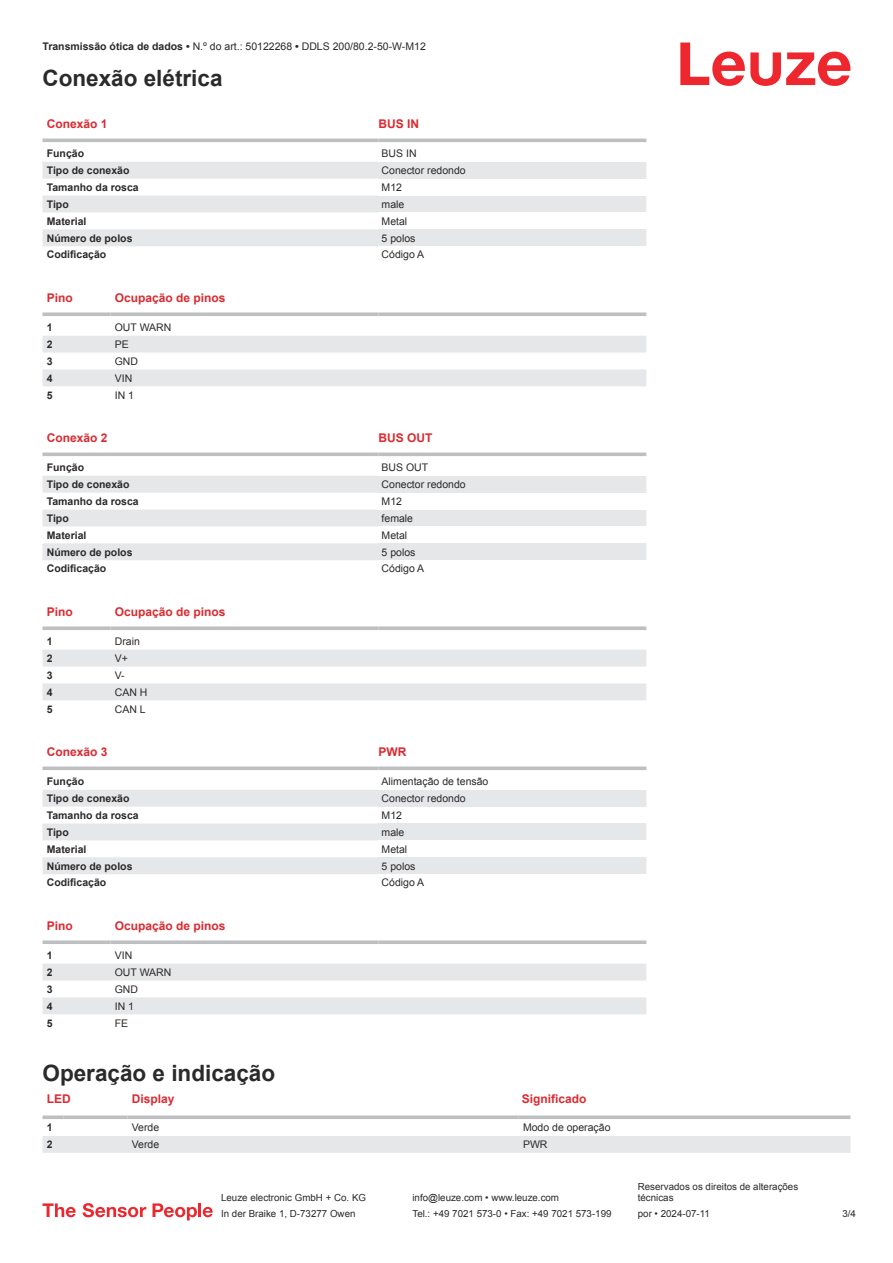
<style>
.page{position:relative;width:893px;height:1263px;background:#fff}
.page>*{position:absolute;margin:0;border:0;box-sizing:border-box;transform-origin:0 0}
.t1{font:700 22.5px "Arial";color:#2b292a}
.t2{font:700 12px "Arial";color:#db2a30}
.t3{font:10.5px "Arial";color:#2b292a}
.t4{font:700 10.5px "Arial";color:#2b292a}
.t5{font:9.75px/11.7px "Arial";color:#2b292a}
.s1{font-weight:700}
</style>
<div class="page">
<svg style="left:680px;top:43px;width:170px;height:43px"></svg>
<svg style="left:43px;top:138px;width:603px;height:1px"></svg>
<svg style="left:43px;top:162px;width:335px;height:84px;fill:#e6e7e9"></svg>
<hr style="left:43px;top:139px;width:335px;height:3px;background:#bdbfc1">
<hr style="left:378px;top:139px;width:268px;height:3px;background:#bdbfc1">
<div style="left:378px;top:162px;width:268px;height:17px;background:#e6e7e9"></div>
<div style="left:378px;top:196px;width:268px;height:16px;background:#e6e7e9"></div>
<div style="left:378px;top:229px;width:268px;height:17px;background:#e6e7e9"></div>
<svg style="left:43px;top:336px;width:603px;height:50px"></svg>
<svg style="left:43px;top:312px;width:68px;height:4px"></svg>
<svg style="left:111px;top:312px;width:267px;height:4px"></svg>
<svg style="left:378px;top:312px;width:268px;height:4px"></svg>
<svg style="left:43px;top:476px;width:335px;height:84px;fill:#e6e7e9"></svg>
<svg style="left:43px;top:452px;width:335px;height:4px"></svg>
<svg style="left:378px;top:452px;width:268px;height:4px"></svg>
<div style="left:378px;top:476px;width:268px;height:17px;background:#e6e7e9"></div>
<div style="left:378px;top:509px;width:268px;height:17px;background:#e6e7e9"></div>
<div style="left:378px;top:543px;width:268px;height:17px;background:#e6e7e9"></div>
<svg style="left:43px;top:650px;width:603px;height:50px"></svg>
<svg style="left:43px;top:626px;width:68px;height:4px"></svg>
<svg style="left:111px;top:626px;width:267px;height:4px"></svg>
<svg style="left:378px;top:626px;width:268px;height:4px"></svg>
<svg style="left:43px;top:790px;width:335px;height:84px;fill:#e6e7e9"></svg>
<svg style="left:43px;top:766px;width:335px;height:4px"></svg>
<svg style="left:378px;top:766px;width:268px;height:4px"></svg>
<div style="left:378px;top:790px;width:268px;height:17px;background:#e6e7e9"></div>
<div style="left:378px;top:823px;width:268px;height:17px;background:#e6e7e9"></div>
<div style="left:378px;top:857px;width:268px;height:17px;background:#e6e7e9"></div>
<svg style="left:43px;top:964px;width:603px;height:50px"></svg>
<svg style="left:43px;top:940px;width:68px;height:4px"></svg>
<svg style="left:111px;top:940px;width:267px;height:4px"></svg>
<svg style="left:378px;top:940px;width:268px;height:4px"></svg>
<div style="left:43px;top:1136px;width:807px;height:17px;background:#e6e7e9"></div>
<svg style="left:43px;top:1115px;width:21px;height:4px"></svg>
<svg style="left:64px;top:1115px;width:64px;height:4px"></svg>
<svg style="left:128px;top:1115px;width:391px;height:4px;background:#c5c6c8"></svg>
<svg style="left:519px;top:1115px;width:331px;height:4px"></svg>
<svg style="left:43px;top:1203px;width:33px;height:14px"></svg>
<svg style="left:83px;top:1203px;width:63px;height:14px"></svg>
<svg style="left:153px;top:1203px;width:44px;height:17px"></svg>
<hr style="left:198px;top:1203px;width:3px;height:14px;background:#ed272d">
<svg style="left:203px;top:1207px;width:10px;height:10px"></svg>
<p class="t3" style="left:43px;top:43px;width:385px"><span class="s1">Transmissão ótica de dados •</span> N.º do art.: 50122268 <span class="s1">•</span> DDLS 200/80.2-50-W-M12</p>
<h1 class="t1" style="left:43px;top:70px;width:182px">Conexão elétrica</h1>
<p class="t2" style="left:47px;top:119px;width:62px">Conexão 1</p>
<p class="t2" style="left:378px;top:119px;width:42px">BUS IN</p>
<p class="t4" style="left:47px;top:149px;width:39px">Função</p>
<p class="t3" style="left:382px;top:149px;width:37px">BUS IN</p>
<p class="t4" style="left:47px;top:166px;width:84px">Tipo de conexão</p>
<p class="t3" style="left:382px;top:166px;width:86px">Conector redondo</p>
<p class="t4" style="left:47px;top:183px;width:93px">Tamanho da rosca</p>
<p class="t3" style="left:382px;top:183px;width:22px">M12</p>
<p class="t4" style="left:47px;top:200px;width:23px">Tipo</p>
<p class="t3" style="left:382px;top:200px;width:24px">male</p>
<p class="t4" style="left:47px;top:217px;width:41px">Material</p>
<p class="t3" style="left:382px;top:217px;width:27px">Metal</p>
<p class="t4" style="left:47px;top:234px;width:87px">Número de polos</p>
<p class="t3" style="left:382px;top:234px;width:35px">5 polos</p>
<p class="t4" style="left:47px;top:251px;width:61px">Codificação</p>
<p class="t3" style="left:382px;top:251px;width:44px">Código A</p>
<p class="t2" style="left:47px;top:293px;width:28px">Pino</p>
<p class="t2" style="left:115px;top:293px;width:112px">Ocupação de pinos</p>
<p class="t4" style="left:47px;top:323px;width:7px">1</p>
<p class="t3" style="left:115px;top:323px;width:58px">OUT WARN</p>
<p class="t4" style="left:47px;top:340px;width:7px">2</p>
<p class="t3" style="left:115px;top:340px;width:16px">PE</p>
<p class="t4" style="left:47px;top:357px;width:7px">3</p>
<p class="t3" style="left:115px;top:357px;width:25px">GND</p>
<p class="t4" style="left:47px;top:374px;width:7px">4</p>
<p class="t3" style="left:115px;top:374px;width:19px">VIN</p>
<p class="t4" style="left:47px;top:391px;width:7px">5</p>
<p class="t3" style="left:115px;top:391px;width:21px">IN 1</p>
<p class="t2" style="left:47px;top:433px;width:62px">Conexão 2</p>
<p class="t2" style="left:378px;top:433px;width:55px">BUS OUT</p>
<p class="t4" style="left:47px;top:463px;width:39px">Função</p>
<p class="t3" style="left:382px;top:463px;width:48px">BUS OUT</p>
<p class="t4" style="left:47px;top:480px;width:84px">Tipo de conexão</p>
<p class="t3" style="left:382px;top:480px;width:86px">Conector redondo</p>
<p class="t4" style="left:47px;top:497px;width:93px">Tamanho da rosca</p>
<p class="t3" style="left:382px;top:497px;width:22px">M12</p>
<p class="t4" style="left:47px;top:514px;width:23px">Tipo</p>
<p class="t3" style="left:382px;top:514px;width:33px">female</p>
<p class="t4" style="left:47px;top:531px;width:41px">Material</p>
<p class="t3" style="left:382px;top:531px;width:27px">Metal</p>
<p class="t4" style="left:47px;top:548px;width:87px">Número de polos</p>
<p class="t3" style="left:382px;top:548px;width:35px">5 polos</p>
<p class="t4" style="left:47px;top:565px;width:61px">Codificação</p>
<p class="t3" style="left:382px;top:565px;width:44px">Código A</p>
<p class="t2" style="left:47px;top:607px;width:28px">Pino</p>
<p class="t2" style="left:115px;top:607px;width:112px">Ocupação de pinos</p>
<p class="t4" style="left:47px;top:637px;width:7px">1</p>
<p class="t3" style="left:115px;top:637px;width:27px">Drain</p>
<p class="t4" style="left:47px;top:654px;width:7px">2</p>
<p class="t3" style="left:115px;top:654px;width:15px">V+</p>
<p class="t4" style="left:47px;top:671px;width:7px">3</p>
<p class="t3" style="left:115px;top:671px;width:11px">V-</p>
<p class="t4" style="left:47px;top:688px;width:7px">4</p>
<p class="t3" style="left:115px;top:688px;width:34px">CAN H</p>
<p class="t4" style="left:47px;top:705px;width:7px">5</p>
<p class="t3" style="left:115px;top:705px;width:32px">CAN L</p>
<p class="t2" style="left:47px;top:747px;width:62px">Conexão 3</p>
<p class="t2" style="left:378px;top:747px;width:29px">PWR</p>
<p class="t4" style="left:47px;top:777px;width:39px">Função</p>
<p class="t3" style="left:382px;top:777px;width:108px">Alimentação de tensão</p>
<p class="t4" style="left:47px;top:794px;width:84px">Tipo de conexão</p>
<p class="t3" style="left:382px;top:794px;width:86px">Conector redondo</p>
<p class="t4" style="left:47px;top:811px;width:93px">Tamanho da rosca</p>
<p class="t3" style="left:382px;top:811px;width:22px">M12</p>
<p class="t4" style="left:47px;top:828px;width:23px">Tipo</p>
<p class="t3" style="left:382px;top:828px;width:24px">male</p>
<p class="t4" style="left:47px;top:845px;width:41px">Material</p>
<p class="t3" style="left:382px;top:845px;width:27px">Metal</p>
<p class="t4" style="left:47px;top:862px;width:87px">Número de polos</p>
<p class="t3" style="left:382px;top:862px;width:35px">5 polos</p>
<p class="t4" style="left:47px;top:879px;width:61px">Codificação</p>
<p class="t3" style="left:382px;top:879px;width:44px">Código A</p>
<p class="t2" style="left:47px;top:921px;width:28px">Pino</p>
<p class="t2" style="left:115px;top:921px;width:112px">Ocupação de pinos</p>
<p class="t4" style="left:47px;top:951px;width:7px">1</p>
<p class="t3" style="left:115px;top:951px;width:19px">VIN</p>
<p class="t4" style="left:47px;top:968px;width:7px">2</p>
<p class="t3" style="left:115px;top:968px;width:58px">OUT WARN</p>
<p class="t4" style="left:47px;top:985px;width:7px">3</p>
<p class="t3" style="left:115px;top:985px;width:25px">GND</p>
<p class="t4" style="left:47px;top:1002px;width:7px">4</p>
<p class="t3" style="left:115px;top:1002px;width:21px">IN 1</p>
<p class="t4" style="left:47px;top:1019px;width:7px">5</p>
<p class="t3" style="left:115px;top:1019px;width:15px">FE</p>
<h1 class="t1" style="left:43px;top:1065px;width:234px">Operação e indicação</h1>
<p class="t2" style="left:47px;top:1094px;width:25px">LED</p>
<p class="t2" style="left:132px;top:1094px;width:44px">Display</p>
<p class="t2" style="left:522px;top:1094px;width:66px">Significado</p>
<p class="t4" style="left:47px;top:1123px;width:7px">1</p>
<p class="t3" style="left:132px;top:1123px;width:29px">Verde</p>
<p class="t3" style="left:523px;top:1123px;width:89px">Modo de operação</p>
<p class="t4" style="left:47px;top:1140px;width:7px">2</p>
<p class="t3" style="left:132px;top:1140px;width:29px">Verde</p>
<p class="t3" style="left:523px;top:1140px;width:26px">PWR</p>
<p class="t5" style="left:221px;top:1193px;width:146px">Leuze electronic GmbH + Co. KG</p>
<p class="t5" style="left:412px;top:1193px;width:148px">info@leuze.com • www.leuze.com</p>
<p class="t5" style="left:638px;top:1181px;width:162px">Reservados os direitos de alterações técnicas</p>
<p class="t5" style="left:221px;top:1209px;width:136px">In der Braike 1, D-73277 Owen</p>
<p class="t5" style="left:412px;top:1209px;width:201px">Tel.: +49 7021 573-0 • Fax: +49 7021 573-199</p>
<p class="t5" style="left:638px;top:1209px;width:74px">por • 2024-07-11</p>
<p class="t5" style="left:842px;top:1209px;width:15px">3 /4</p>
</div>
